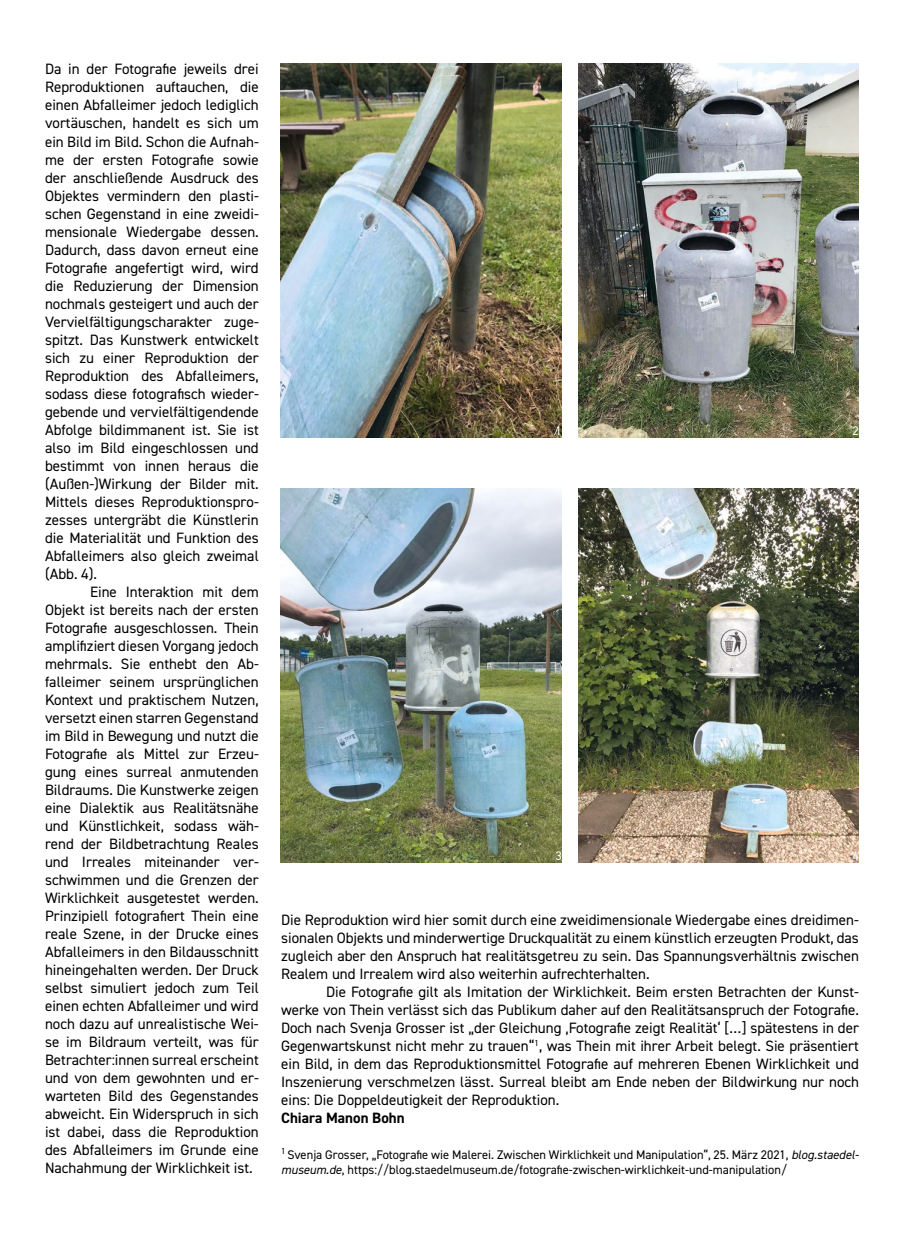
<style>
.page{position:relative;width:904px;height:1241px;background:#fff}
.page>*{position:absolute;margin:0;border:0;box-sizing:border-box;transform-origin:0 0}
.t1{font:15px/18px "DIN2014 Regular 2";color:#000;text-align:justify}
.t2{font:700 15px "DIN2014";color:#000}
.t3{font:12.5px/15px "DIN2014 Regular 2";color:#000}
.t4{font:12.5px "DIN2014 Regular 2";color:#fff}
.s1{font-family:"DIN2014 Italic 2"}
</style>
<div class="page">
<img style="left:281px;top:488px;width:280px;height:374px">
<img style="left:281px;top:63px;width:280px;height:374px">
<img style="left:578px;top:488px;width:281px;height:374px">
<img style="left:578px;top:63px;width:281px;height:374px">
<p class="t1" style="left:45px;top:60px;width:215px">Da in der Fotografie jeweils drei Reproduktionen auftauchen, die einen Abfalleimer jedoch lediglich vortäuschen, handelt es sich um ein Bild im Bild. Schon die Aufnah&shy;me der ersten Fotografie sowie der anschließende Ausdruck des Objektes vermindern den plasti&shy;schen Gegenstand in eine zweidi&shy;mensionale Wiedergabe dessen.<br>Dadurch, dass davon erneut eine Fotografie angefertigt wird, wird die Reduzierung der Dimension nochmals gesteigert und auch der Vervielfältigungscharakter zuge&shy;spitzt. Das Kunstwerk entwickelt sich zu einer Reproduktion der Reproduktion des Abfalleimers, sodass diese fotografisch wieder&shy;gebende und vervielfältigendende Abfolge bildimmanent ist. Sie ist also im Bild eingeschlossen und bestimmt von innen heraus die (Außen-)Wirkung der Bilder mit.<br>Mittels dieses Reproduktionspro&shy;zesses untergräbt die Künstlerin die Materialität und Funktion des Abfalleimers also gleich zweimal (Abb. 4).</p>
<p class="t1" style="left:45px;top:582px;width:215px;text-indent:45px">Eine Interaktion mit dem Objekt ist bereits nach der ersten Fotografie ausgeschlossen. Thein amplifiziert diesen Vorgang jedoch mehrmals. Sie enthebt den Ab&shy;falleimer seinem ursprünglichen Kontext und praktischem Nutzen, versetzt einen starren Gegenstand im Bild in Bewegung und nutzt die Fotografie als Mittel zur Erzeu&shy;gung eines surreal anmutenden Bildraums. Die Kunstwerke zeigen eine Dialektik aus Realitätsnähe und Künstlichkeit, sodass wäh&shy;rend der Bildbetrachtung Reales und Irreales miteinander ver&shy;schwimmen und die Grenzen der Wirklichkeit ausgetestet werden.<br>Prinzipiell fotografiert Thein eine reale Szene, in der Drucke eines Abfalleimers in den Bildausschnitt hineingehalten werden. Der Druck selbst simuliert jedoch zum Teil einen echten Abfalleimer und wird noch dazu auf unrealistische Wei&shy;se im Bildraum verteilt, was für Betrachter:innen surreal erscheint und von dem gewohnten und er&shy;warteten Bild des Gegenstandes abweicht. Ein Widerspruch in sich ist dabei, dass die Reproduktion des Abfalleimers im Grunde eine Nachahmung der Wirklichkeit ist.</p>
<p class="t4" style="left:555px;top:423px;width:8px">1</p>
<p class="t4" style="left:852px;top:423px;width:8px">2</p>
<p class="t4" style="left:555px;top:848px;width:8px">3</p>
<p class="t4" style="left:852px;top:848px;width:8px">4</p>
<p class="t1" style="left:281px;top:910px;width:579px">Die Reproduktion wird hier somit durch eine zweidimensionale Wiedergabe eines dreidimen&shy;sionalen Objekts und minderwertige Druckqualität zu einem künstlich erzeugten Produkt, das zugleich aber den Anspruch hat realitätsgetreu zu sein. Das Spannungsverhältnis zwischen Realem und Irrealem wird also weiterhin aufrechterhalten.</p>
<p class="t1" style="left:281px;top:982px;width:579px;text-indent:45px">Die Fotografie gilt als Imitation der Wirklichkeit. Beim ersten Betrachten der Kunst&shy;werke von Thein verlässt sich das Publikum daher auf den Realitätsanspruch der Fotografie.<br>Doch nach Svenja Grosser ist „der Gleichung ‚Fotografie zeigt Realität‘ […] spätestens in der Gegenwartskunst nicht mehr zu trauen“<sup>1</sup>, was Thein mit ihrer Arbeit belegt. Sie präsentiert ein Bild, in dem das Reproduktionsmittel Fotografie auf mehreren Ebenen Wirklichkeit und Inszenierung verschmelzen lässt. Surreal bleibt am Ende neben der Bildwirkung nur noch eins: Die Doppeldeutigkeit der Reproduktion.</p>
<p class="t2" style="left:281px;top:1107px;width:125px">Chiara Manon Bohn</p>
<p class="t3" style="left:281px;top:1146px;width:579px"><sup>1</sup> Svenja Grosser, „Fotografie wie Malerei. Zwischen Wirklichkeit und Manipulation“, 25. März 2021, <span class="s1">blog.staedel&shy;museum.de</span>, https://blog.staedelmuseum.de/fotografie-zwischen-wirklichkeit-und-manipulation/</p>
</div>
